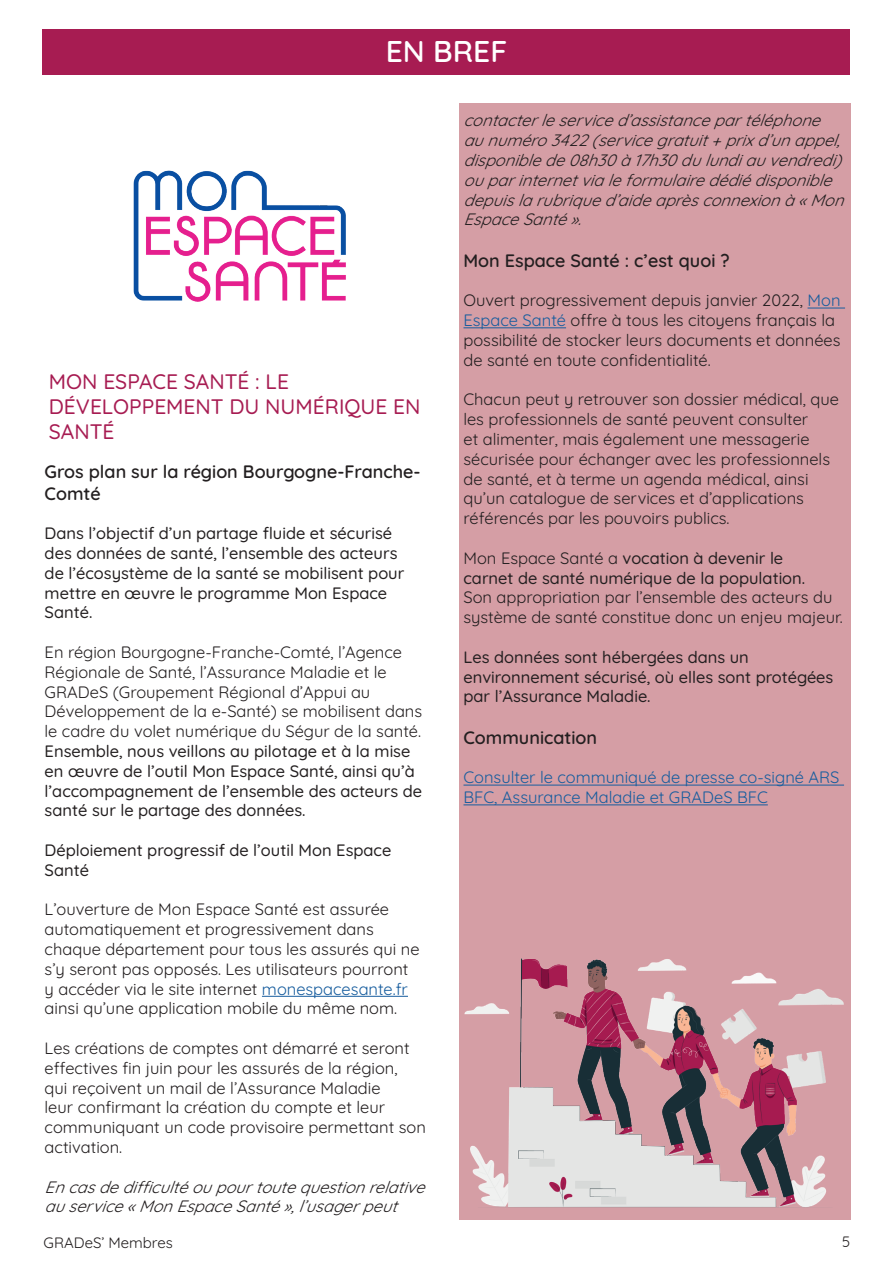
<style>
.page{position:relative;width:893px;height:1263px;background:#fff}
.page>*{position:absolute;margin:0;border:0;box-sizing:border-box;transform-origin:0 0}
.t1{font:600 30px "Quicksand";color:#fff}
.t2{font:500 21px/25.2px "Quicksand";color:#a71c52}
.t3{font:600 18px/21.6px "Quicksand";color:#231f20}
.t4{font:16.5px/19.8px "Quicksand";color:#231f20}
.t5{font:500 16.5px/19.8px "Quicksand";color:#231f20}
.t6{font:italic 16.5px/19.8px "Quicksand";color:#231f20}
.t7{font:16.5px/19.8px "Quicksand";color:#175d9e}
.t8{font:15px "Quicksand";color:#231f20}
.s1{color:#175d9e}
.s2{font-weight:400}
</style>
<div class="page">
<div style="left:43px;top:30px;width:807px;height:45px;background:#a71c52"></div>
<div style="left:459px;top:103px;width:391px;height:1117px;background:#d59ea5"></div>
<hr style="left:808px;top:308px;width:37px;height:1px;background:#175d9e">
<hr style="left:463px;top:327px;width:103px;height:1px;background:#175d9e">
<hr style="left:463px;top:785px;width:381px;height:1px;background:#175d9e">
<hr style="left:463px;top:804px;width:305px;height:1px;background:#175d9e">
<img style="left:133px;top:170px;width:213px;height:132px">
<hr style="left:262px;top:996px;width:146px;height:1px;background:#175d9e">
<img style="left:464px;top:958px;width:380px;height:250px">
<h1 class="t1" style="left:386px;top:28px;width:123px">EN BREF</h1>
<p class="t2" style="left:49px;top:367px;width:373px">MON ESPACE SANTÉ : LE<br>DÉVELOPPEMENT DU NUMÉRIQUE EN<br>SANTÉ</p>
<p class="t3" style="left:45px;top:459px;width:378px">Gros plan sur la région Bourgogne-Franche-<br>Comté</p>
<p class="t5" style="left:45px;top:522px;width:361px">Dans l’objectif d’un partage fluide et sécurisé des données de santé, l’ensemble des acteurs de l’écosystème de la santé se mobilisent pour mettre en œuvre le programme Mon Espace Santé.</p>
<p class="t4" style="left:45px;top:640px;width:379px">En région Bourgogne-Franche-Comté, l’Agence Régionale de Santé, l’Assurance Maladie et le GRADeS (Groupement Régional d’Appui au Développement de la e-Santé) se mobilisent dans le cadre du volet numérique du Ségur de la santé.</p>
<p class="t5" style="left:45px;top:739px;width:379px">Ensemble, nous veillons au pilotage et à la mise en œuvre de l’outil Mon Espace Santé, ainsi qu’à l’accompagnement de l’ensemble des acteurs de santé sur le partage des données.</p>
<p class="t5" style="left:45px;top:838px;width:348px">Déploiement progressif de l’outil Mon Espace<br>Santé</p>
<p class="t4" style="left:45px;top:898px;width:376px">L’ouverture de Mon Espace Santé est assurée automatiquement et progressivement dans chaque département pour tous les assurés qui ne s’y seront pas opposés. Les utilisateurs pourront y accéder via le site internet <span class="s1">monespacesante.fr </span>ainsi qu’une application mobile du même nom.</p>
<p class="t4" style="left:45px;top:1036px;width:383px">Les créations de comptes ont démarré et seront effectives fin juin pour les assurés de la région,<br>qui reçoivent un mail de l’Assurance Maladie<br>leur confirmant la création du compte et leur communiquant un code provisoire permettant son activation.</p>
<p class="t6" style="left:45px;top:1175px;width:389px">Encasdedifficultéoupourtoutequestionrelative auservice«MonEspaceSanté»,l’usagerpeut</p>
<p class="t8" style="left:44px;top:1231px;width:131px">GRADeS’ Membres</p>
<p class="t6" style="left:463px;top:109px;width:389px">contacterleserviced’assistancepartéléphone aunuméro3422(servicegratuit+prixd’unappel, disponiblede08h30à17h30dulundiauvendredi) ouparinternetvialeformulairedédiédisponible depuislarubriqued’aideaprèsconnexionà«Mon EspaceSanté».</p>
<p class="t3" style="left:463px;top:248px;width:268px">Mon Espace Santé : c’est quoi ?</p>
<p class="t4" style="left:463px;top:289px;width:379px">Ouvert progressivement depuis janvier 2022, <span class="s1">Mon Espace Santé</span> offre à tous les citoyens français la possibilité de stocker leurs documents et données de santé en toute confidentialité.</p>
<p class="t4" style="left:463px;top:388px;width:377px">Chacun peut y retrouver son dossier médical, que les professionnels de santé peuvent consulter<br>et alimenter, mais également une messagerie sécurisée pour échanger avec les professionnels de santé, et à terme un agenda médical, ainsi qu’un catalogue de services et d’applications référencés par les pouvoirs publics.</p>
<p class="t5" style="left:463px;top:546px;width:343px"><span class="s2">Mon Espace Santé a</span> vocation à devenir le carnet de santé numérique de la population.</p>
<p class="t4" style="left:463px;top:586px;width:381px">Son appropriation par l’ensemble des acteurs du système de santé constitue donc un enjeu majeur.</p>
<p class="t5" style="left:463px;top:645px;width:371px">Les données sont hébergées dans un environnement sécurisé, où elles sont protégées par l’Assurance Maladie.</p>
<p class="t3" style="left:463px;top:725px;width:135px">Communication</p>
<p class="t7" style="left:463px;top:766px;width:378px">Consulter le communiqué de presse co-signé ARS<br>BFC, Assurance Maladie et GRADeS BFC</p>
<p class="t8" style="left:842px;top:1230px;width:10px">5</p>
</div>
